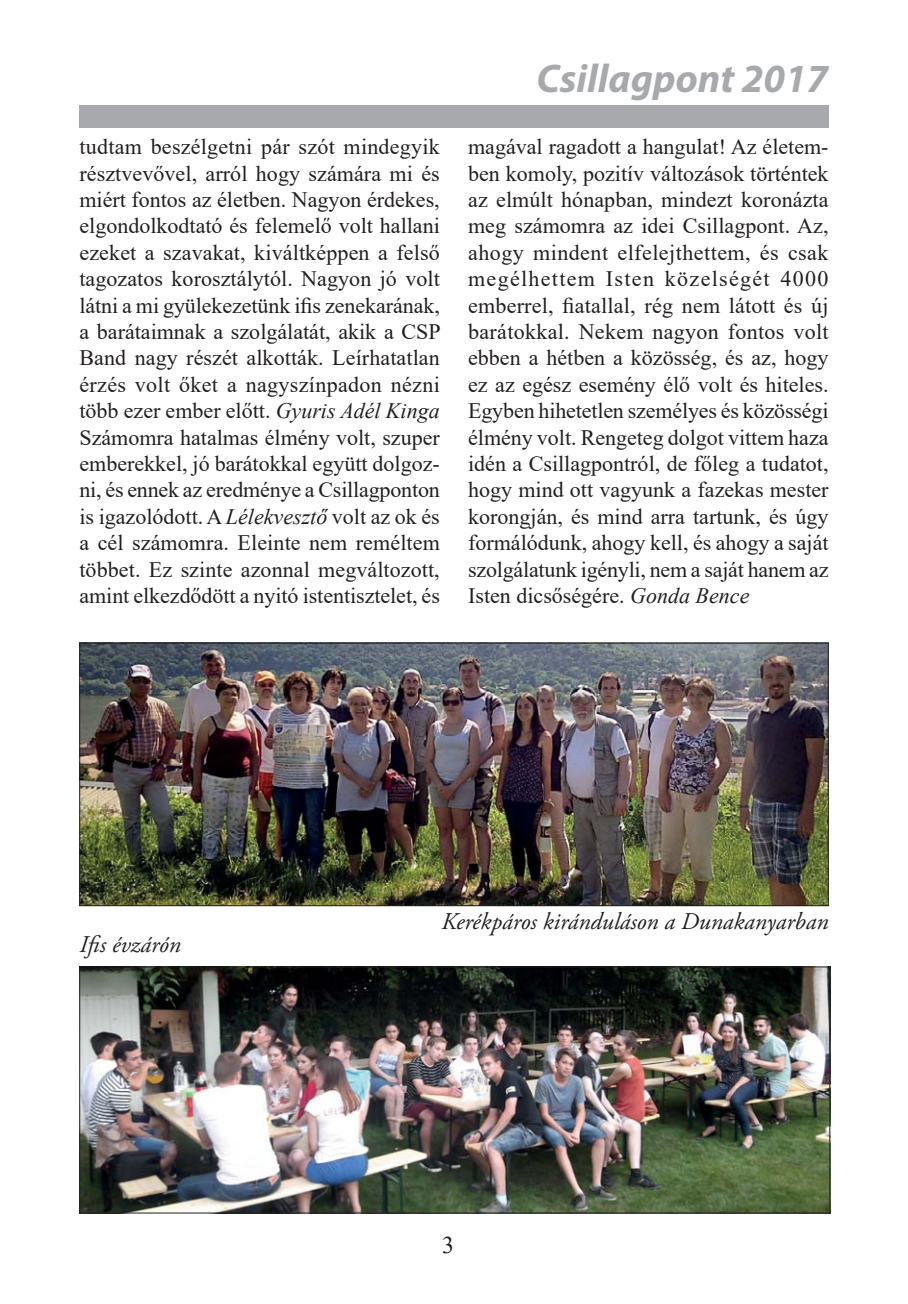
<style>
.page{position:relative;width:908px;height:1304px;background:#fff}
.page>*{position:absolute;margin:0;border:0;box-sizing:border-box;transform-origin:0 0}
.t1{font:italic 700 40px "Myriad Pro";color:#a7a9ac}
.t2{font:italic 24px "Adobe Garamond Pro";color:#231f20}
.t3{font:24px "Times New Roman";color:#231f20}
.t4{font:22px/26.4px "Times New Roman";color:#231f20;text-align:justify}
.s1{font-style:italic}
</style>
<div class="page">
<div style="left:79px;top:105px;width:749px;height:23px;background:#a7a9ac"></div>
<img style="left:81px;top:645px;width:745px;height:259px">
<div style="left:79px;top:643px;width:749px;height:263px;border:1px solid #231f20"></div>
<img style="left:81px;top:969px;width:746px;height:242px">
<div style="left:79px;top:967px;width:750px;height:246px;border:1px solid #231f20"></div>
<h1 class="t1" style="left:536px;top:64px;width:293px">Csillagpont 2017</h1>
<p class="t4" style="left:79px;top:134px;width:362px">tudtam beszélgetni pár szót mindegyik résztvevővel, arról hogy számára mi és miért fontos az életben. Nagyon érdekes, elgondolkodtató és felemelő volt hallani ezeket a szavakat, kiváltképpen a felső tagozatos korosztálytól. Nagyon jó volt látni a mi gyülekezetünk ifis zenekarának, a barátaimnak a szolgálatát, akik a CSP Band nagy részét alkották. Leírhatatlan érzés volt őket a nagyszínpadon nézni több ezer ember előtt. <span class="s1">Gyuris Adél Kinga </span>Számomra hatalmas élmény volt, szuper emberekkel, jó barátokkal együtt dolgoz&shy;ni, és ennek az eredménye a Csillagponton is igazolódott. A <span class="s1">Lélekvesztő</span> volt az ok és a cél számomra. Eleinte nem reméltem többet. Ez szinte azonnal megváltozott, amint elkezdődött a nyitó istentisztelet, és</p>
<p class="t4" style="left:468px;top:134px;width:362px">magával ragadott a hangulat! Az életem&shy;ben komoly, pozitív változások történtek az elmúlt hónapban, mindezt koronázta meg számomra az idei Csillagpont. Az, ahogy mindent elfelejthettem, és csak megélhettem Isten közelségét 4000 emberrel, fiatallal, rég nem látott és új barátokkal. Nekem nagyon fontos volt ebben a hétben a közösség, és az, hogy ez az egész esemény élő volt és hiteles.<br>Egyben hihetetlen személyes és közösségi élmény volt. Rengeteg dolgot vittem haza idén a Csillagpontról, de főleg a tudatot, hogy mind ott vagyunk a fazekas mester korongján, és mind arra tartunk, és úgy formálódunk, ahogy kell, és ahogy a saját szolgálatunk igényli, nem a saját hanem az Isten dicsőségére. <span class="s1">Gonda Bence</span></p>
<p class="t2" style="left:79px;top:935px;width:103px">Ifis évzárón</p>
<p class="t2" style="left:441px;top:911px;width:388px">Kerékpáros kiránduláson a Dunakanyarban</p>
<p class="t3" style="left:442px;top:1231px;width:13px">3</p>
</div>
